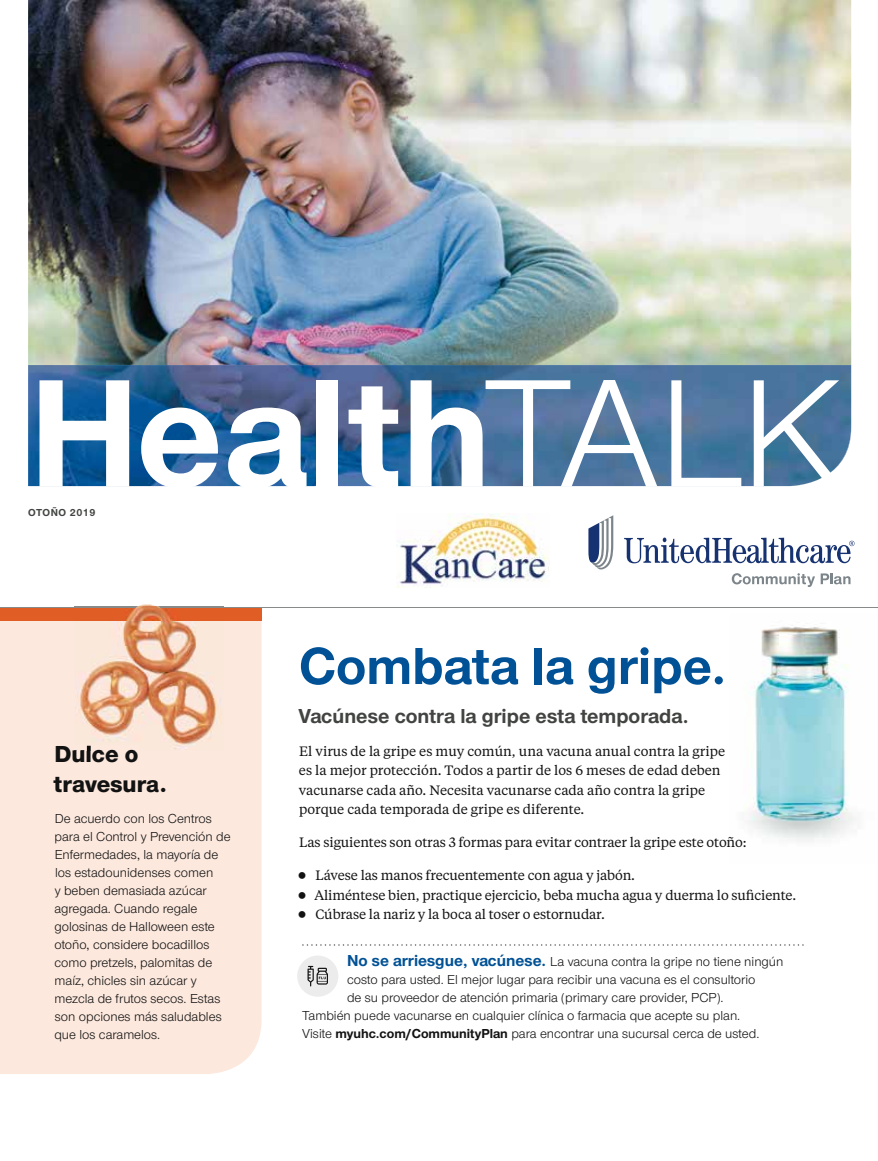
<style>
.page{position:relative;width:878px;height:1161px;background:#fff}
.page>*{position:absolute;margin:0;border:0;box-sizing:border-box;transform-origin:0 0}
.t1{font:700 159.3px "UHC Sans";color:#fff}
.t2{font:700 54px "UHC Sans";color:#005195}
.t3{font:800 24px/30px "UHC Sans";color:#121212}
.t4{font:700 21px "UHC Sans";color:#424441}
.t5{font:13.5px/18px "UHC Sans";color:#121212}
.t6{font:13.5px/19.5px "UHC Serif Text";color:#121212}
.t7{font:700 10.5px "UHC Sans";letter-spacing:.05em;color:#424441}
.s1{font-weight:400}
.s2{font-weight:700;font-size:16.5px;color:#005195}
.s3{font-weight:700}
</style>
<div class="page">
<img style="left:396px;top:513px;width:153px;height:75px">
<svg style="left:624px;top:538px;width:230px;height:25px"></svg>
<svg style="left:588px;top:515px;width:25px;height:55px"></svg>
<svg style="left:731px;top:573px;width:119px;height:14px"></svg>
<img style="left:28px;top:0;width:823px;height:365px">
<img style="left:28px;top:365px;width:823px;height:121px">
<div style="left:0;top:621px;width:261px;height:453px;background:#fce8dd"></div>
<div style="left:0;top:607px;width:261px;height:14px;background:#e05d26"></div>
<hr style="left:0;top:607px;width:878px;height:1px;background:#888a8a">
<img style="left:75px;top:604px;width:148px;height:146px">
<img style="left:75px;top:746px;width:63px;height:4px">
<img style="left:745px;top:627px;width:111px;height:214px">
<svg style="left:302px;top:944px;width:501px;height:2px"></svg>
<div style="left:297px;top:956px;width:41px;height:41px;background:#ebeceb;border-radius:50%"></div>
<svg style="left:307px;top:966px;width:21px;height:20px"></svg>
<h1 class="t1" style="left:29px;top:326px;width:813px">Health<span class="s1">TALK</span></h1>
<p class="t7" style="left:28px;top:505px;width:69px">OTOÑO 2019</p>
<h3 class="t3" style="left:54px;top:738px;width:114px">Dulce o travesura.</h3>
<p class="t5" style="left:54px;top:809px;width:178px">De acuerdo con los Centros para el Control y Prevención de<br>Enfermedades, la mayoría de los estadounidenses comen<br>y beben demasiada azúcar agregada. Cuando regale golosinas de Halloween este otoño, considere bocadillos como pretzels, palomitas de maíz, chicles sin azúcar y mezcla de frutos secos. Estas son opciones más saludables que los caramelos.</p>
<h2 class="t2" style="left:299px;top:630px;width:429px">Combata la gripe.</h2>
<h3 class="t4" style="left:298px;top:702px;width:391px">Vacúnese contra la gripe esta temporada.</h3>
<p class="t6" style="left:299px;top:741px;width:428px">El virus de la gripe es muy común, una vacuna anual contra la gripe es la mejor protección. Todos a partir de los 6 meses de edad deben vacunarse cada año. Necesita vacunarse cada año contra la gripe porque cada temporada de gripe es diferente.</p>
<p class="t6" style="left:299px;top:832px;width:449px">Las siguientes son otras 3 formas para evitar contraer la gripe este otoño:</p>
<p class="t6" style="left:314px;top:865px;width:483px">Lávese las manos frecuentemente con agua y jabón.<br>Aliméntese bien, practique ejercicio, beba mucha agua y duerma lo suficiente.<br>Cúbrase la nariz y la boca al toser o estornudar.</p>
<p class="t5" style="left:347px;top:952px;width:438px"><span class="s2">No se arriesgue, vacúnese.</span> La vacuna contra la gripe no tiene ningún</p>
<p class="t5" style="left:347px;top:970px;width:410px">costo para usted. El mejor lugar para recibir una vacuna es el consultorio</p>
<p class="t5" style="left:347px;top:988px;width:378px">de su proveedor de atención primaria (primary care provider, PCP).</p>
<p class="t5" style="left:302px;top:1006px;width:439px">También puede vacunarse en cualquier clínica o farmacia que acepte su plan.</p>
<p class="t5" style="left:302px;top:1024px;width:458px">Visite <span class="s3">myuhc.com/CommunityPlan</span> para encontrar una sucursal cerca de usted.</p>
</div>
